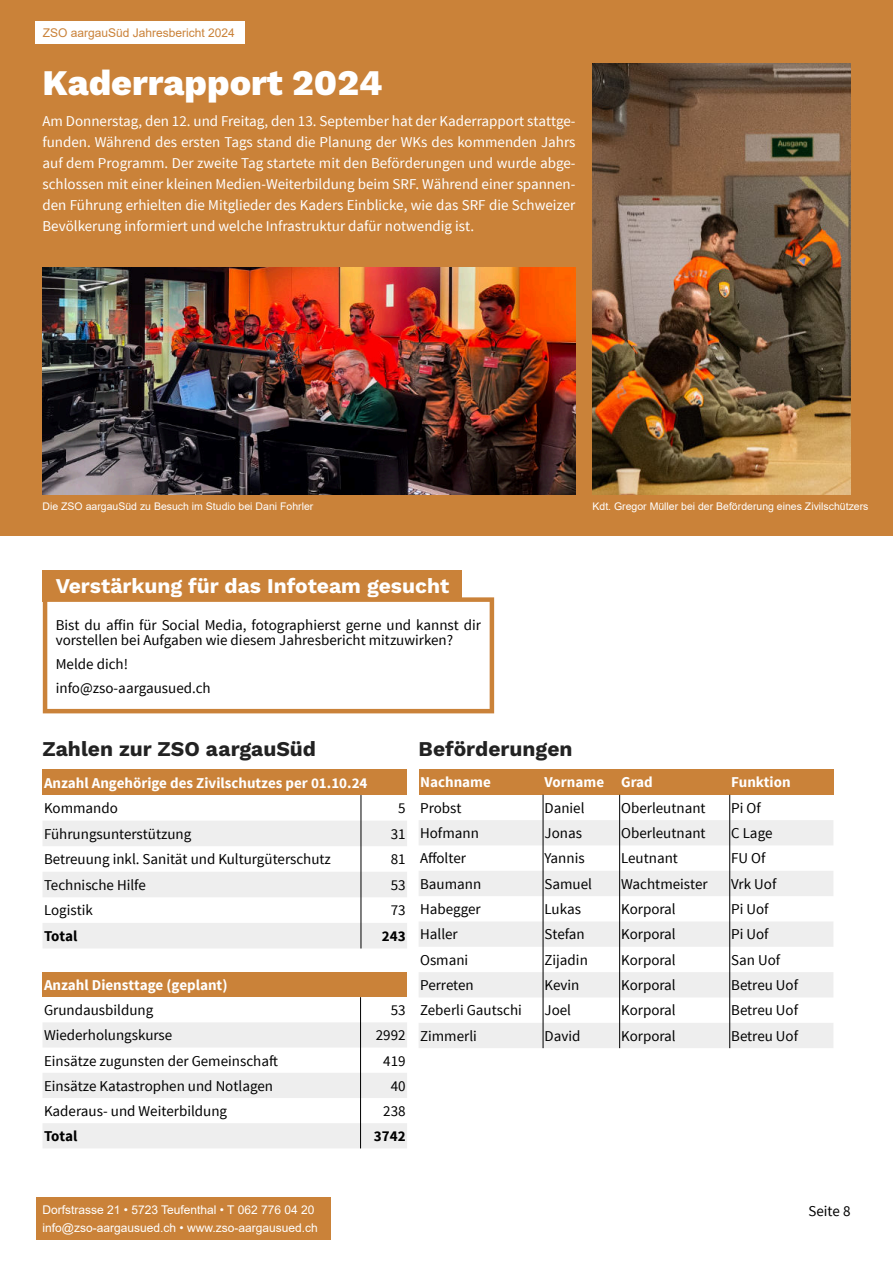
<style>
.page{position:relative;width:893px;height:1263px;background:#fff}
.page>*{position:absolute;margin:0;border:0;box-sizing:border-box;transform-origin:0 0}
.t1{font:800 36px "Work Sans";color:#fff}
.t2{font:700 21px "Work Sans";color:#222}
.t3{font:700 21px "Work Sans";color:#fff}
.t4{font:15px "Source Sans Pro";color:#000}
.t5{font:15px "Source Sans Pro";color:#fff}
.t6{font:700 15px "Source Sans Pro";color:#fff}
.t7{font:700 15px "Source Sans Pro";color:#000}
.t8{font:12px "Arial";color:#fff}
.t9{font:12px "Arial";color:#ca8239}
.t10{font:10.5px "Arial";color:#fff}
</style>
<div class="page">
<div style="left:419px;top:769px;width:414px;height:26px;background:#ca8239"></div>
<svg style="left:419px;top:820px;width:414px;height:228px;fill:#eee"></svg>
<hr style="left:543px;top:795px;width:1px;height:253px;background:#000">
<hr style="left:619px;top:795px;width:1px;height:253px;background:#000">
<hr style="left:729px;top:795px;width:1px;height:253px;background:#000">
<div style="left:0;top:0;width:893px;height:536px;background:#ca8239"></div>
<div style="left:36px;top:21px;width:209px;height:23px;background:#fff"></div>
<div style="left:36px;top:1197px;width:295px;height:23px;background:#ca8239"></div>
<div style="left:36px;top:1217px;width:295px;height:23px;background:#ca8239"></div>
<div style="left:43px;top:769px;width:364px;height:26px;background:#ca8239"></div>
<svg style="left:43px;top:821px;width:364px;height:127px;fill:#eee"></svg>
<hr style="left:361px;top:795px;width:1px;height:153px;background:#000">
<div style="left:43px;top:972px;width:364px;height:25px;background:#ca8239"></div>
<svg style="left:43px;top:1022px;width:364px;height:126px;fill:#eee"></svg>
<hr style="left:360px;top:997px;width:1px;height:151px;background:#000">
<div style="left:43px;top:570px;width:419px;height:32px;background:#ca8239"></div>
<svg style="left:43px;top:597px;width:451px;height:116px"></svg>
<img style="left:592px;top:64px;width:258px;height:430px">
<img style="left:43px;top:268px;width:532px;height:226px">
<p class="t9" style="left:43px;top:28px;width:194px">ZSO aargauSüd Jahresbericht 2024</p>
<p class="t1" style="left:43px;top:61px;width:341px">Kaderrapport 2024</p>
<p class="t5" style="left:43px;top:115px;width:534px">Am Donnerstag, den 12. und Freitag, den 13. September hat der Kaderrapport stattge-</p>
<p class="t5" style="left:43px;top:136px;width:534px">funden. Während des ersten Tags stand die Planung der WKs des kommenden Jahrs</p>
<p class="t5" style="left:43px;top:157px;width:534px">auf dem Programm. Der zweite Tag startete mit den Beförderungen und wurde abge-</p>
<p class="t5" style="left:43px;top:178px;width:534px">schlossen mit einer kleinen Medien-Weiterbildung beim SRF. Während einer spannen-</p>
<p class="t5" style="left:43px;top:199px;width:534px">den Führung erhielten die Mitglieder des Kaders Einblicke, wie das SRF die Schweizer</p>
<p class="t5" style="left:43px;top:220px;width:433px">Bevölkerung informiert und welche Infrastruktur dafür notwendig ist.</p>
<p class="t10" style="left:43px;top:502px;width:272px">Die ZSO aargauSüd zu Besuch im Studio bei Dani Fohrler</p>
<p class="t10" style="left:592px;top:502px;width:278px">Kdt. Gregor Müller bei der Beförderung eines Zivilschützers</p>
<p class="t3" style="left:56px;top:574px;width:395px">Verstärkung für das Infoteam gesucht</p>
<p class="t4" style="left:56px;top:618px;width:427px">Bist du affin für Social Media, fotographierst gerne und kannst dir</p>
<p class="t4" style="left:56px;top:633px;width:399px">vorstellen bei Aufgaben wie diesem Jahresbericht mitzuwirken?</p>
<p class="t4" style="left:56px;top:657px;width:74px">Melde dich!</p>
<p class="t4" style="left:56px;top:681px;width:156px">info@zso-aargausued.ch</p>
<p class="t2" style="left:43px;top:736px;width:275px">Zahlen zur ZSO aargauSüd</p>
<p class="t2" style="left:419px;top:736px;width:155px">Beförderungen</p>
<p class="t6" style="left:44px;top:776px;width:325px">Anzahl Angehörige des Zivilschutzes per 01.10.24</p>
<p class="t4" style="left:44px;top:802px;width:75px">Kommando</p>
<p class="t4" style="left:398px;top:802px;width:9px">5</p>
<p class="t4" style="left:44px;top:827px;width:149px">Führungsunterstützung</p>
<p class="t4" style="left:391px;top:827px;width:16px">31</p>
<p class="t4" style="left:44px;top:853px;width:288px">Betreuung inkl. Sanität und Kulturgüterschutz</p>
<p class="t4" style="left:391px;top:853px;width:16px">81</p>
<p class="t4" style="left:44px;top:879px;width:103px">Technische Hilfe</p>
<p class="t4" style="left:391px;top:879px;width:16px">53</p>
<p class="t4" style="left:44px;top:904px;width:50px">Logistik</p>
<p class="t4" style="left:391px;top:904px;width:16px">73</p>
<p class="t7" style="left:44px;top:930px;width:35px">Total</p>
<p class="t7" style="left:382px;top:930px;width:25px">243</p>
<p class="t6" style="left:44px;top:979px;width:185px">Anzahl Diensttage (geplant)</p>
<p class="t4" style="left:44px;top:1004px;width:111px">Grundausbildung</p>
<p class="t4" style="left:391px;top:1004px;width:16px">53</p>
<p class="t4" style="left:44px;top:1029px;width:130px">Wiederholungskurse</p>
<p class="t4" style="left:376px;top:1029px;width:31px">2992</p>
<p class="t4" style="left:44px;top:1054px;width:235px">Einsätze zugunsten der Gemeinschaft</p>
<p class="t4" style="left:383px;top:1054px;width:24px">419</p>
<p class="t4" style="left:44px;top:1079px;width:230px">Einsätze Katastrophen und Notlagen</p>
<p class="t4" style="left:391px;top:1079px;width:16px">40</p>
<p class="t4" style="left:44px;top:1105px;width:185px">Kaderaus- und Weiterbildung</p>
<p class="t4" style="left:383px;top:1105px;width:24px">238</p>
<p class="t7" style="left:44px;top:1130px;width:35px">Total</p>
<p class="t7" style="left:374px;top:1130px;width:33px">3742</p>
<p class="t6" style="left:420px;top:776px;width:72px">Nachname</p>
<p class="t6" style="left:545px;top:776px;width:61px">Vorname</p>
<p class="t6" style="left:621px;top:776px;width:33px">Grad</p>
<p class="t6" style="left:731px;top:776px;width:61px">Funktion</p>
<p class="t4" style="left:420px;top:801px;width:43px">Probst</p>
<p class="t4" style="left:545px;top:801px;width:42px">Daniel</p>
<p class="t4" style="left:621px;top:801px;width:86px">Oberleutnant</p>
<p class="t4" style="left:731px;top:801px;width:31px">Pi Of</p>
<p class="t4" style="left:420px;top:827px;width:60px">Hofmann</p>
<p class="t4" style="left:545px;top:827px;width:39px">Jonas</p>
<p class="t4" style="left:621px;top:827px;width:86px">Oberleutnant</p>
<p class="t4" style="left:731px;top:827px;width:43px">C Lage</p>
<p class="t4" style="left:420px;top:852px;width:47px">Affolter</p>
<p class="t4" style="left:545px;top:852px;width:42px">Yannis</p>
<p class="t4" style="left:621px;top:852px;width:58px">Leutnant</p>
<p class="t4" style="left:731px;top:852px;width:36px">FU Of</p>
<p class="t4" style="left:420px;top:877px;width:63px">Baumann</p>
<p class="t4" style="left:545px;top:877px;width:49px">Samuel</p>
<p class="t4" style="left:621px;top:877px;width:88px">Wachtmeister</p>
<p class="t4" style="left:731px;top:877px;width:47px">Vrk Uof</p>
<p class="t4" style="left:420px;top:903px;width:62px">Habegger</p>
<p class="t4" style="left:545px;top:903px;width:38px">Lukas</p>
<p class="t4" style="left:621px;top:903px;width:56px">Korporal</p>
<p class="t4" style="left:731px;top:903px;width:39px">Pi Uof</p>
<p class="t4" style="left:420px;top:928px;width:39px">Haller</p>
<p class="t4" style="left:545px;top:928px;width:42px">Stefan</p>
<p class="t4" style="left:621px;top:928px;width:56px">Korporal</p>
<p class="t4" style="left:731px;top:928px;width:39px">Pi Uof</p>
<p class="t4" style="left:420px;top:953px;width:50px">Osmani</p>
<p class="t4" style="left:545px;top:953px;width:45px">Zijadin</p>
<p class="t4" style="left:621px;top:953px;width:56px">Korporal</p>
<p class="t4" style="left:731px;top:953px;width:50px">San Uof</p>
<p class="t4" style="left:420px;top:979px;width:55px">Perreten</p>
<p class="t4" style="left:545px;top:979px;width:36px">Kevin</p>
<p class="t4" style="left:621px;top:979px;width:56px">Korporal</p>
<p class="t4" style="left:731px;top:979px;width:68px">Betreu Uof</p>
<p class="t4" style="left:420px;top:1004px;width:103px">Zeberli Gautschi</p>
<p class="t4" style="left:545px;top:1004px;width:28px">Joel</p>
<p class="t4" style="left:621px;top:1004px;width:56px">Korporal</p>
<p class="t4" style="left:731px;top:1004px;width:68px">Betreu Uof</p>
<p class="t4" style="left:420px;top:1029px;width:58px">Zimmerli</p>
<p class="t4" style="left:545px;top:1029px;width:37px">David</p>
<p class="t4" style="left:621px;top:1029px;width:56px">Korporal</p>
<p class="t4" style="left:731px;top:1029px;width:68px">Betreu Uof</p>
<p class="t8" style="left:43px;top:1205px;width:273px">Dorfstrasse 21 • 5723 Teufenthal • T 062 776 04 20</p>
<p class="t8" style="left:43px;top:1223px;width:277px">info@zso-aargausued.ch • www.zso-aargausued.ch</p>
<p class="t4" style="left:808px;top:1205px;width:43px">Seite 8</p>
</div>
